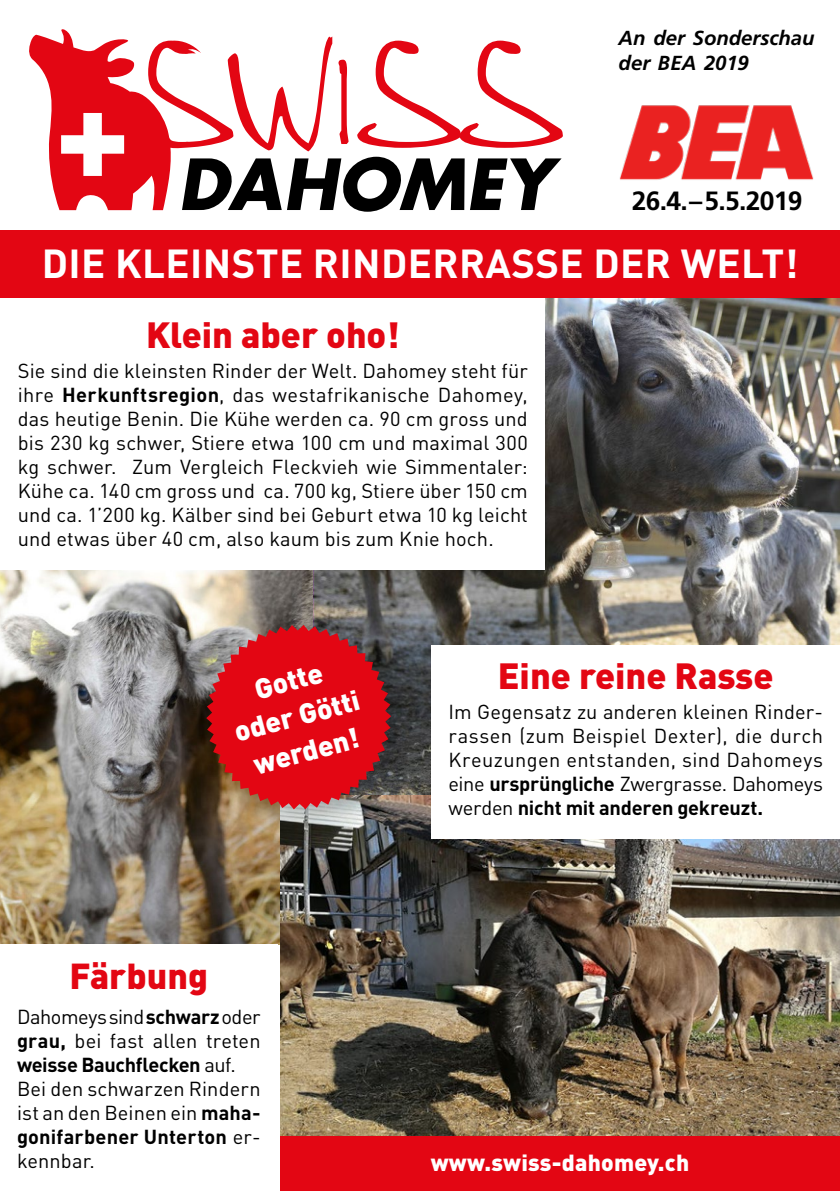
<style>
.page{position:relative;width:840px;height:1191px;background:#fff}
.page>*{position:absolute;margin:0;border:0;box-sizing:border-box;transform-origin:0 0}
.t1{font:700 40px "DIN Pro";letter-spacing:.01em;color:#fff}
.t2{font:900 36px "DIN Pro";color:#e30613}
.t3{font:900 35.6px "DIN Pro";color:#e30613}
.t4{font:900 28px/36px "DIN Pro";color:#fff;text-align:center}
.t5{font:700 26.4px "Frutiger CE";letter-spacing:-.025em;color:#000}
.t6{font:900 23px "DIN Pro";letter-spacing:.01em;color:#fff}
.t7{font:italic 700 20.2px/24.4px "Frutiger CE";color:#000}
.t8{font:20px/24px "DIN Pro";letter-spacing:.005em;color:#000;text-align:justify}
.s1{font-weight:700}
</style>
<div class="page">
<img style="left:0;top:570px;width:313px;height:374px">
<img style="left:280px;top:794px;width:559px;height:342px">
<img style="left:313px;top:298px;width:526px;height:496px">
<div style="left:1px;top:298px;width:543px;height:271px;background:#fff"></div>
<div style="left:431px;top:645px;width:408px;height:193px;background:#fff"></div>
<div style="left:280px;top:1136px;width:559px;height:55px;background:#e30613"></div>
<div style="left:198px;top:616px;width:225px;height:226px;background:#000;opacity:.25"></div>
<svg style="left:206px;top:625px;width:185px;height:184px;background:#c31f26"></svg>
<svg style="left:29px;top:29px;width:533px;height:183px"></svg>
<div style="left:0;top:230px;width:839px;height:68px;background:#e30613"></div>
<img style="left:619px;top:105px;width:195px;height:75px">
<p class="t7" style="left:618px;top:26px;width:197px">An der Sonderschau der BEA 2019</p>
<h3 class="t5" style="left:631px;top:185px;width:172px">26.4. – 5.5.2019</h3>
<h1 class="t1" style="left:42px;top:236px;width:757px">DIE KLEINSTE RINDERRASSE DER WELT!</h1>
<h2 class="t2" style="left:146px;top:310px;width:255px">Klein aber oho!</h2>
<p class="t8" style="left:18px;top:357px;width:511px">Sie sind die kleinsten Rinder der Welt. Dahomey steht für ihre <span class="s1">Herkunftsregion</span>, das westafrikanische Dahomey, das heutige Benin. Die Kühe werden ca. 90 cm gross und bis 230 kg schwer, Stiere etwa 100 cm und maximal 300 kg schwer. Zum Vergleich Fleckvieh wie Simmentaler:<br>Kühe ca. 140 cm gross und ca. 700 kg, Stiere über 150 cm und ca. 1’200 kg. Kälber sind bei Geburt etwa 10 kg leicht und etwas über 40 cm, also kaum bis zum Knie hoch.</p>
<h3 class="t4" style="left:220px;top:679px;width:130px;rotate:-15deg">Gotte oder Götti werden!</h3>
<h3 class="t3" style="left:69px;top:951px;width:140px">Färbung</h3>
<p class="t8" style="left:17px;top:1004px;width:245px;text-align:left">Dahomeys sind <span class="s1">schwarz</span> oder <span class="s1">grau,</span> bei fast allen treten <span class="s1">weisse Bauchflecken</span> auf.<br>Bei den schwarzen Rindern ist an den Beinen ein <span class="s1">maha&shy;gonifarbener Unterton</span> er&shy;kennbar.</p>
<h2 class="t2" style="left:497px;top:652px;width:277px">Eine reine Rasse</h2>
<p class="t8" style="left:448px;top:699px;width:376px">Im Gegensatz zu anderen kleinen Rinder&shy;rassen (zum Beispiel Dexter), die durch Kreuzungen entstanden, sind Dahomeys eine <span class="s1">ursprüngliche</span> Zwergrasse. Dahomeys werden <span class="s1">nicht mit anderen gekreuzt.</span></p>
<p class="t6" style="left:430px;top:1147px;width:260px">www.swiss-dahomey.ch</p>
</div>
